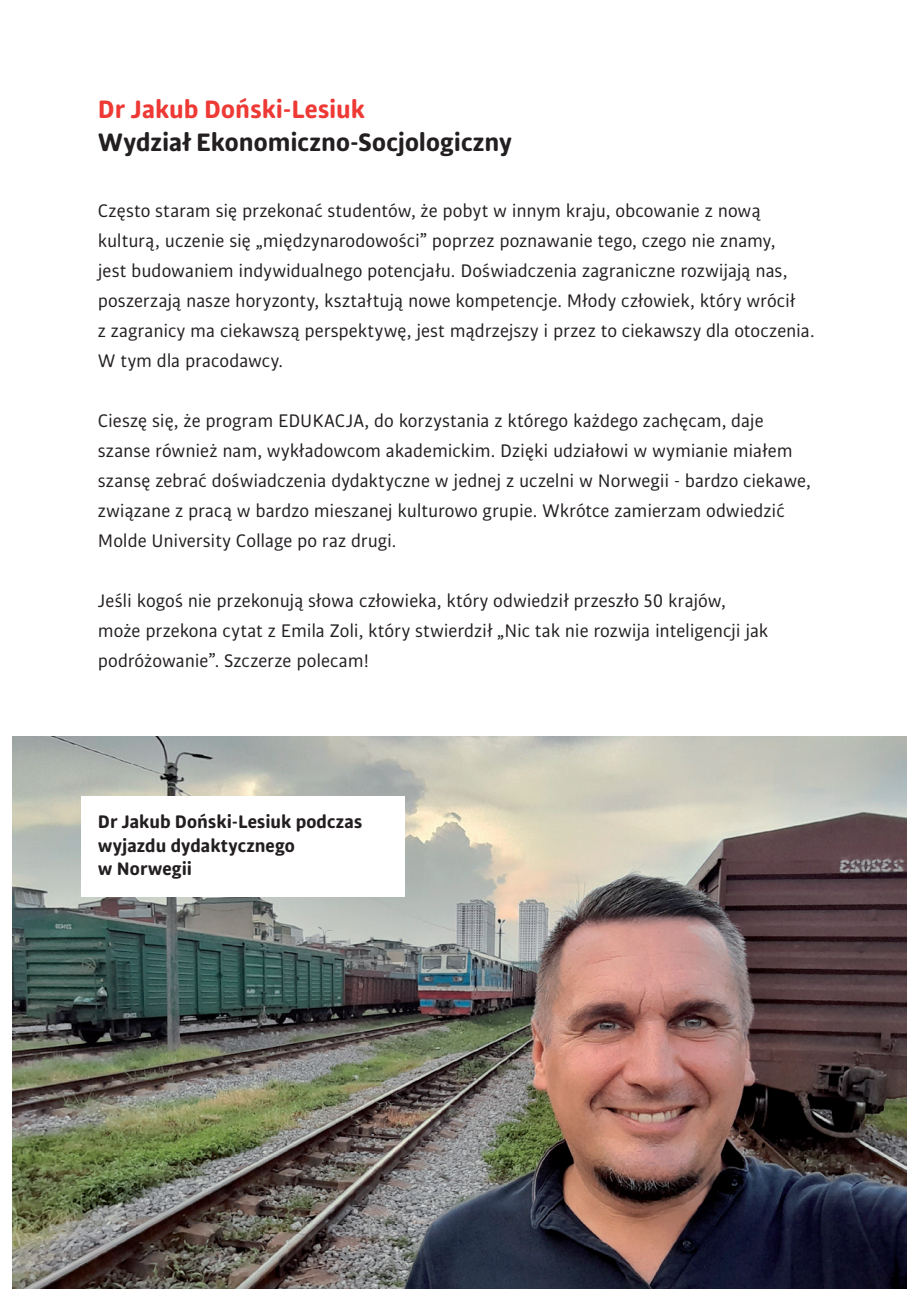
<style>
.page{position:relative;width:919px;height:1289px;background:#fff}
.page>*{position:absolute;margin:0;border:0;box-sizing:border-box;transform-origin:0 0}
.t1{font:700 27px "Bulo Rounded";color:#231f20}
.t2{font:700 27px "Bulo Rounded";letter-spacing:-.005em;color:#ee3935}
.paragraph{font:19.5px/30px "Bulo Rounded";letter-spacing:-.005em;color:#231f20}
.podpisy{font:700 19.5px/23.4px "Bulo Rounded";color:#231f20}
</style>
<div class="page">
<img style="left:13px;top:736px;width:893px;height:552px">
<div style="left:81px;top:796px;width:323px;height:100px;background:#fff"></div>
<h2 class="t2" style="left:98px;top:92px;width:269px">Dr Jakub Doński-Lesiuk</h2>
<h2 class="t1" style="left:98px;top:124px;width:416px">Wydział Ekonomiczno-Socjologiczny</h2>
<p class="paragraph" style="left:98px;top:195px;width:718px">Często staram się przekonać studentów, że pobyt w innym kraju, obcowanie z nową kulturą, uczenie się „międzynarodowości” poprzez poznawanie tego, czego nie znamy,<br>jest budowaniem indywidualnego potencjału. Doświadczenia zagraniczne rozwijają nas, poszerzają nasze horyzonty, kształtują nowe kompetencje. Młody człowiek, który wrócił<br>z zagranicy ma ciekawszą perspektywę, jest mądrzejszy i przez to ciekawszy dla otoczenia.<br>W tym dla pracodawcy.</p>
<p class="paragraph" style="left:98px;top:405px;width:714px">Cieszę się, że program EDUKACJA, do korzystania z którego każdego zachęcam, daje szanse również nam, wykładowcom akademickim. Dzięki udziałowi w wymianie miałem szansę zebrać doświadczenia dydaktyczne w jednej z uczelni w Norwegii - bardzo ciekawe, związane z pracą w bardzo mieszanej kulturowo grupie. Wkrótce zamierzam odwiedzić Molde University Collage po raz drugi.</p>
<p class="paragraph" style="left:98px;top:585px;width:671px">Jeśli kogoś nie przekonują słowa człowieka, który odwiedził przeszło 50 krajów, może przekona cytat z Emila Zoli, który stwierdził „Nic tak nie rozwija inteligencji jak podróżowanie”. Szczerze polecam!</p>
<p class="podpisy" style="left:98px;top:810px;width:266px">Dr Jakub Doński-Lesiuk podczas wyjazdu dydaktycznego<br>w Norwegii</p>
</div>
